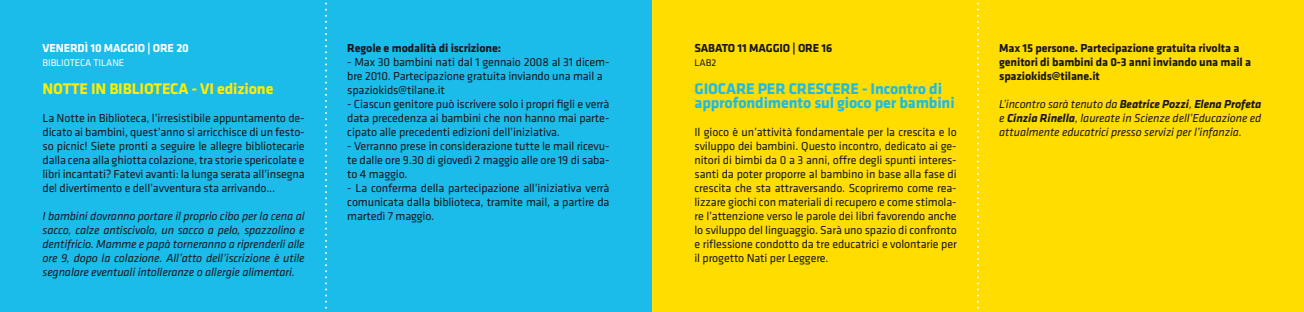
<style>
.page{position:relative;width:1304px;height:312px;background:#fff}
.page>*{position:absolute;margin:0;border:0;box-sizing:border-box;transform-origin:0 0}
.t1{font:700 16px/14px "Klavika";letter-spacing:-.01em;color:#1bbbea}
.t2{font:700 16px "Klavika";letter-spacing:-.01em;color:#ffed00}
.t3{font:12px/14px "Klavika";letter-spacing:-.01em;color:#1a171c;text-align:justify}
.t4{font:12px/14px "Klavika";letter-spacing:-.01em;color:#16191f;text-align:justify}
.t5{font:italic 12px/14px "Klavika";letter-spacing:-.01em;color:#1a171c;text-align:justify}
.t6{font:700 12px/14px "Klavika";letter-spacing:-.01em;color:#1a171c}
.t7{font:700 12px "Klavika";letter-spacing:-.01em;color:#fff}
.t8{font:10px "Klavika";letter-spacing:-.01em;color:#fff}
.t9{font:10px "Klavika";color:#1a171c}
.s1{color:#1a171c}
.s2{font-weight:700}
</style>
<div class="page">
<div style="left:0;top:0;width:652px;height:312px;background:#1bbbea"></div>
<div style="left:652px;top:0;width:652px;height:312px;background:#fd0"></div>
<svg style="left:977px;top:2px;width:2px;height:307px"></svg>
<svg style="left:325px;top:2px;width:2px;height:307px"></svg>
<p class="t7" style="left:43px;top:41px;width:148px">VENERDÌ 10 MAGGIO | ORE 20</p>
<p class="t8" style="left:43px;top:57px;width:83px">BIBLIOTECA TILANE</p>
<h1 class="t2" style="left:43px;top:80px;width:232px">NOTTE IN BIBLIOTECA - VI edizione</h1>
<p class="t3" style="left:43px;top:111px;width:264px">La Notte in Biblioteca, l’irresistibile appuntamento de&shy;dicato ai bambini, quest’anno si arricchisce di un festo&shy;so picnic! Siete pronti a seguire le allegre bibliotecarie dalla cena alla ghiotta colazione, tra storie spericolate e libri incantati? Fatevi avanti: la lunga serata all’insegna del divertimento e dell’avventura sta arrivando...</p>
<p class="t5" style="left:43px;top:209px;width:264px">I bambini dovranno portare il proprio cibo per la cena al sacco, calze antiscivolo, un sacco a pelo, spazzolino e dentifricio. Mamme e papà torneranno a riprenderli alle ore 9, dopo la colazione. All’atto dell’iscrizione è utile segnalare eventuali intolleranze o allergie alimentari.</p>
<p class="t6" style="left:347px;top:41px;width:155px">Regole e modalità di iscrizione:</p>
<p class="t3" style="left:347px;top:55px;width:264px;text-align:left">- Max 30 bambini nati dal 1 gennaio 2008 al 31 dicem&shy;bre 2010. Partecipazione gratuita inviando una mail a spaziokids@tilane.it</p>
<p class="t3" style="left:347px;top:97px;width:264px">- Ciascun genitore può iscrivere solo i propri figli e verrà data precedenza ai bambini che non hanno mai parte&shy;cipato alle precedenti edizioni dell’iniziativa.</p>
<p class="t3" style="left:347px;top:139px;width:264px">- Verranno prese in considerazione tutte le mail ricevu&shy;te dalle ore 9.30 di giovedì 2 maggio alle ore 19 di saba&shy;to 4 maggio.</p>
<p class="t3" style="left:347px;top:181px;width:264px">- La conferma della partecipazione all’iniziativa verrà comunicata dalla biblioteca, tramite mail, a partire da martedì 7 maggio.</p>
<p class="t6" style="left:694px;top:41px;width:139px">SABATO 11 MAGGIO | ORE 16</p>
<p class="t9" style="left:694px;top:57px;width:23px">LAB2</p>
<h1 class="t1" style="left:694px;top:82px;width:262px">GIOCARE PER CRESCERE - Incontro di approfondimento sul gioco per bambini</h1>
<p class="t4" style="left:694px;top:125px;width:264px">Il gioco è un’attività fondamentale per la crescita e lo sviluppo dei bambini. Questo incontro, dedicato ai ge&shy;nitori di bimbi da 0 a 3 anni, offre degli spunti interes&shy;santi da poter proporre al bambino in base alla fase di crescita che sta attraversando. Scopriremo come rea&shy;lizzare giochi con materiali di recupero e come stimola&shy;re l’attenzione verso le parole dei libri favorendo anche lo sviluppo del linguaggio. Sarà uno spazio di confronto e riflessione condotto <span class="s1">da tre educatrici e volontarie per il progetto Nati per Leggere.</span></p>
<p class="t6" style="left:999px;top:41px;width:253px">Max 15 persone. Partecipazione gratuita rivolta a genitori di bambini da 0-3 anni inviando una mail a spaziokids@tilane.it</p>
<p class="t5" style="left:999px;top:97px;width:264px">L’incontro sarà tenuto da <span class="s2">Beatrice Pozzi</span>, <span class="s2">Elena Profeta </span>e <span class="s2">Cinzia Rinella</span>, laureate in Scienze dell’Educazione ed attualmente educatrici presso servizi per l’infanzia.</p>
</div>
